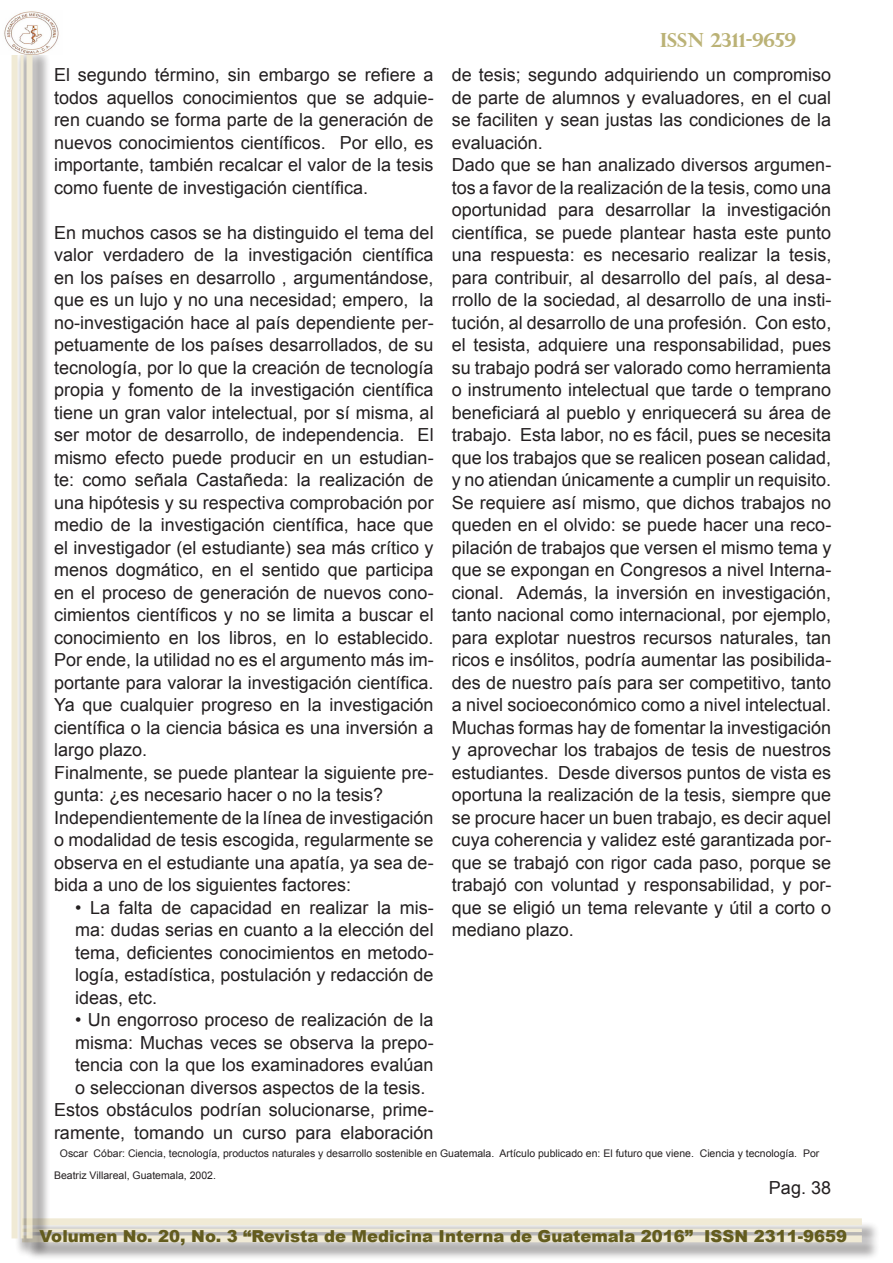
<style>
.page{position:relative;width:893px;height:1263px;background:#fff}
.page>*{position:absolute;margin:0;border:0;box-sizing:border-box;transform-origin:0 0}
.t1{font:700 19.5px "Perpetua Titling";color:#bbb276}
.t2{font:18px/22.5px "Arial";color:#231f20;text-align:justify}
.t3{font:900 16.5px "Arial";color:#635c1e}
.t4{font:10.5px/21.6px "Arial";color:#231f20}
</style>
<div class="page">
<div style="left:25px;top:1220px;width:855px;height:41px;background:#231f20;opacity:.75"></div>
<div style="left:22px;top:1218px;width:840px;height:7px;background:#f0ead5"></div>
<svg style="left:51px;top:1228px;width:811px;height:4px;background:#eae5d3"></svg>
<div style="left:22px;top:1235px;width:840px;height:7px;background:#f0ead5"></div>
<div style="left:14px;top:49px;width:37px;height:1208px;background:#231f20;opacity:.75"></div>
<div style="left:12px;top:46px;width:6px;height:1192px;background:#f0ead5"></div>
<hr style="left:21px;top:46px;width:3px;height:1192px;background:#e9e0c0">
<div style="left:27px;top:46px;width:6px;height:1192px;background:#f0ead5"></div>
<img style="left:4px;top:11px;width:55px;height:43px">
<p class="t2" style="left:54px;top:64px;width:381px">El segundo término, sin embargo se refiere a todos aquellos conocimientos que se adquie&shy;ren cuando se forma parte de la generación de nuevos conocimientos científicos. Por ello, es importante, también recalcar el valor de la tesis como fuente de investigación científica.</p>
<p class="t2" style="left:54px;top:221px;width:381px;text-align:left">En muchos casos se ha distinguido el tema del valor verdadero de la investigación científica en los países en desarrollo , argumentándose, que es un lujo y no una necesidad; empero, la no-investigación hace al país dependiente per&shy;petuamente de los países desarrollados, de su tecnología, por lo que la creación de tecnología propia y fomento de la investigación científica tiene un gran valor intelectual, por sí misma, al ser motor de desarrollo, de independencia. El mismo efecto puede producir en un estudian&shy;te: como señala Castañeda: la realización de una hipótesis y su respectiva comprobación por medio de la investigación científica, hace que el investigador (el estudiante) sea más crítico y menos dogmático, en el sentido que participa en el proceso de generación de nuevos cono&shy;cimientos científicos y no se limita a buscar el conocimiento en los libros, en lo establecido.<br>Por ende, la utilidad no es el argumento más im&shy;portante para valorar la investigación científica.<br>Ya que cualquier progreso en la investigación científica o la ciencia básica es una inversión a largo plazo.<br>Finalmente, se puede plantear la siguiente pre&shy;gunta: ¿es necesario hacer o no la tesis?<br>Independientemente de la línea de investigación o modalidad de tesis escogida, regularmente se observa en el estudiante una apatía, ya sea de&shy;bida a uno de los siguientes factores:</p>
<p class="t2" style="left:75px;top:896px;width:360px">• La falta de capacidad en realizar la mis&shy;ma: dudas serias en cuanto a la elección del tema, deficientes conocimientos en metodo&shy;logía, estadística, postulación y redacción de ideas, etc.</p>
<p class="t2" style="left:75px;top:1009px;width:360px">• Un engorroso proceso de realización de la</p>
<p class="t2" style="left:75px;top:1031px;width:360px">misma: Muchas veces se observa la prepo-</p>
<p class="t2" style="left:75px;top:1054px;width:360px">tencia con la que los examinadores evalúan</p>
<p class="t2" style="left:75px;top:1076px;width:352px">o seleccionan diversos aspectos de la tesis.</p>
<p class="t2" style="left:54px;top:1099px;width:381px">Estos obstáculos podrían solucionarse, prime-</p>
<p class="t2" style="left:54px;top:1121px;width:381px">ramente, tomando un curso para elaboración</p>
<p class="t1" style="left:660px;top:32px;width:137px">ISSN 2311-9659</p>
<p class="t2" style="left:452px;top:64px;width:381px;text-align:left">de tesis; segundo adquiriendo un compromiso de parte de alumnos y evaluadores, en el cual se faciliten y sean justas las condiciones de la evaluación.<br>Dado que se han analizado diversos argumen&shy;tos a favor de la realización de la tesis, como una oportunidad para desarrollar la investigación científica, se puede plantear hasta este punto una respuesta: es necesario realizar la tesis, para contribuir, al desarrollo del país, al desa&shy;rrollo de la sociedad, al desarrollo de una insti&shy;tución, al desarrollo de una profesión. Con esto, el tesista, adquiere una responsabilidad, pues su trabajo podrá ser valorado como herramienta o instrumento intelectual que tarde o temprano beneficiará al pueblo y enriquecerá su área de trabajo. Esta labor, no es fácil, pues se necesita que los trabajos que se realicen posean calidad, y no atiendan únicamente a cumplir un requisito.<br>Se requiere así mismo, que dichos trabajos no queden en el olvido: se puede hacer una reco&shy;pilación de trabajos que versen el mismo tema y que se expongan en Congresos a nivel Interna&shy;cional. Además, la inversión en investigación, tanto nacional como internacional, por ejemplo, para explotar nuestros recursos naturales, tan ricos e insólitos, podría aumentar las posibilida&shy;des de nuestro país para ser competitivo, tanto a nivel socioeconómico como a nivel intelectual.<br>Muchas formas hay de fomentar la investigación y aprovechar los trabajos de tesis de nuestros estudiantes. Desde diversos puntos de vista es oportuna la realización de la tesis, siempre que se procure hacer un buen trabajo, es decir aquel cuya coherencia y validez esté garantizada por&shy;que se trabajó con rigor cada paso, porque se trabajó con voluntad y responsabilidad, y por&shy;que se eligió un tema relevante y útil a corto o mediano plazo.</p>
<p class="t4" style="left:54px;top:1143px;width:767px;text-indent:6px">Oscar Cóbar: Ciencia, tecnología, productos naturales y desarrollo sostenible en Guatemala. Artículo publicado en: El futuro que viene. Ciencia y tecnología. Por<br>Beatriz Villareal, Guatemala, 2002.</p>
<p class="t2" style="left:769px;top:1177px;width:64px">Pag. 38</p>
<p class="t3" style="left:39px;top:1223px;width:809px">Volumen No. 20, No. 3 “Revista de Medicina Interna de Guatemala 2016” ISSN 2311-9659</p>
</div>
